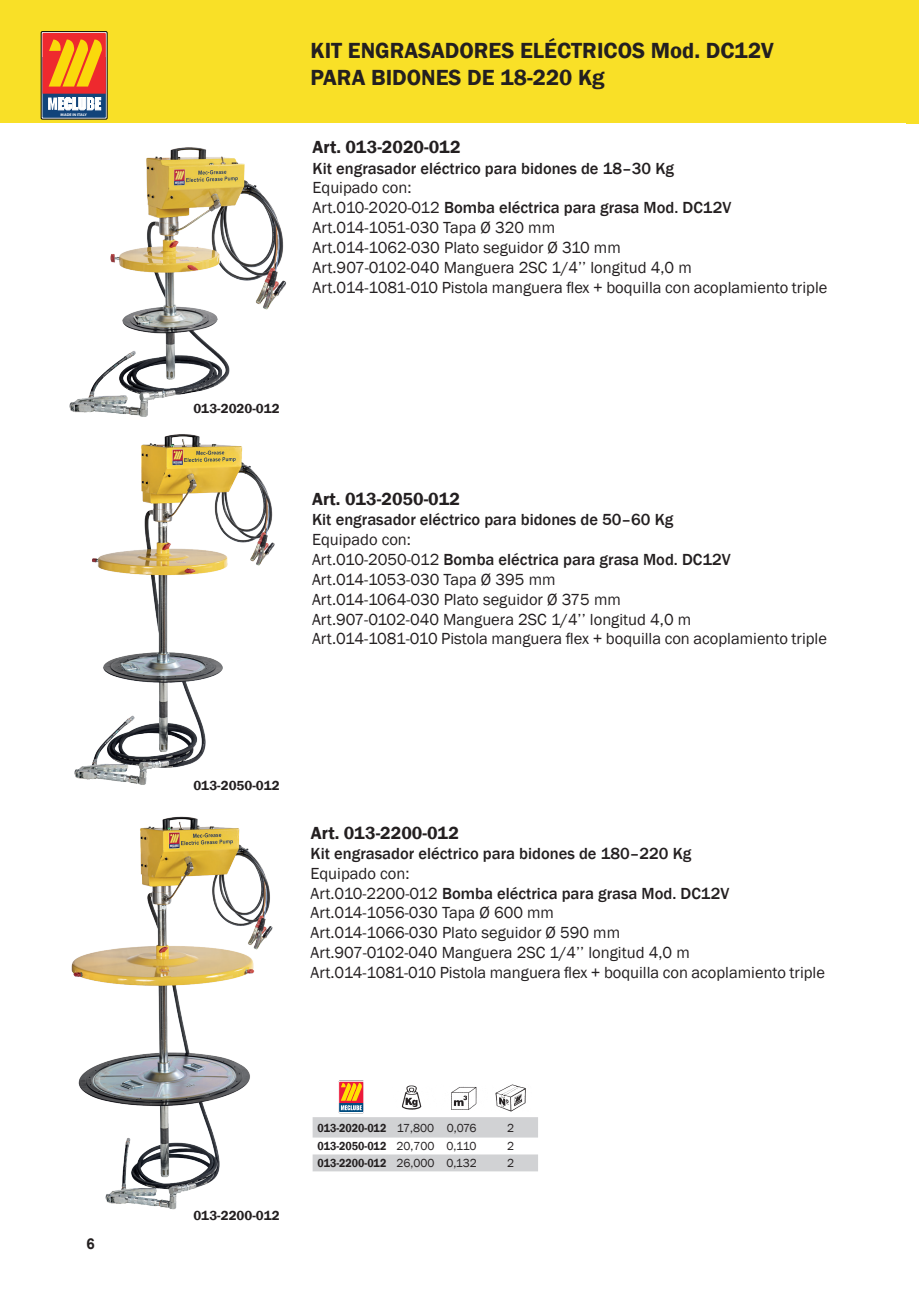
<style>
.page{position:relative;width:919px;height:1289px;background:#fff}
.page>*{position:absolute;margin:0;border:0;box-sizing:border-box;transform-origin:0 0}
.t1{font:600 22.5px/27px "Franklin Gothic";color:#231f20}
.t2{font:600 18px "Franklin Gothic";color:#231f20}
.t3{font:16.5px/19.8px "Franklin Gothic";color:#231f20}
.t4{font:500 16.5px "Franklin Gothic";color:#231f20}
.t5{font:700 15px "Arial";color:#231f20}
.t6{font:600 13.5px "Franklin Gothic";color:#231f20}
.t7{font:600 12px "Franklin Gothic";color:#231f20;scale:.9 1}
.t8{font:12px "Franklin Gothic";color:#231f20}
.t9{font:700 3.75px "Myriad Pro";color:#fbfbfc;scale:1.06 1}
.s1{font-weight:500}
.s2{font-weight:400}
</style>
<div class="page">
<div style="left:0;top:0;width:906px;height:123px;background:#f9e027"></div>
<div style="left:906px;top:0;width:12px;height:123px;background:#f9e027"></div>
<div style="left:41px;top:32px;width:66px;height:87px;border:1px solid #000"></div>
<svg style="left:42px;top:33px;width:64px;height:85px;background:#cc7b49"></svg>
<img style="left:74px;top:434px;width:201px;height:351px">
<div style="left:338px;top:1080px;width:26px;height:32px;border:1px solid #fff"></div>
<svg style="left:312px;top:1081px;width:226px;height:90px"></svg>
<img style="left:69px;top:147px;width:217px;height:270px">
<img style="left:71px;top:816px;width:202px;height:394px">
<p class="t9" style="left:61px;top:112px;width:26px">MADE IN ITALY</p>
<p class="t5" style="left:87px;top:1233px;width:10px">6</p>
<h1 class="t1" style="left:310px;top:37px;width:464px">KIT ENGRASADORES ELÉCTRICOS Mod. DC12V<br>PARA BIDONES DE 18-220 Kg</h1>
<p class="t2" style="left:312px;top:136px;width:149px">Art. 013-2020-012</p>
<p class="t4" style="left:312px;top:158px;width:363px">Kit engrasador eléctrico para bidones de 18–30 Kg</p>
<p class="t3" style="left:312px;top:178px;width:516px">Equipado con:<br>Art.010-2020-012 <span class="s1">Bomba eléctrica para grasa Mod. DC12V </span>Art.014-1051-030 Tapa Ø 320 mm<br>Art.014-1062-030 Plato seguidor Ø 310 mm<br>Art.907-0102-040 Manguera 2SC 1/4’’ longitud 4,0 m<br>Art.014-1081-010 Pistola manguera flex + boquilla con acoplamiento triple</p>
<p class="t6" style="left:193px;top:400px;width:88px">013-2020-012</p>
<p class="t2" style="left:312px;top:488px;width:149px">Art. 013-2050-012</p>
<p class="t4" style="left:312px;top:510px;width:363px">Kit engrasador eléctrico para bidones de 50–60 Kg</p>
<p class="t3" style="left:312px;top:530px;width:516px">Equipado con:<br>Art.010-2050-012 <span class="s1">Bomba eléctrica para grasa Mod. DC12V </span>Art.014-1053-030 Tapa Ø 395 mm<br>Art.014-1064-030 Plato seguidor Ø 375 mm<br>Art.907-0102-040 Manguera 2SC 1/4’’ longitud 4,0 m<br>Art.014-1081-010 Pistola manguera flex + boquilla con acoplamiento triple</p>
<p class="t6" style="left:193px;top:777px;width:88px">013-2050-012</p>
<p class="t2" style="left:311px;top:821px;width:149px">Art. 013-2200-012</p>
<p class="t4" style="left:310px;top:843px;width:382px">Kit engrasador eléctrico para bidones de 180–220 Kg</p>
<p class="t3" style="left:310px;top:863px;width:516px">Equipado con:<br>Art.010-2200-012 <span class="s1">Bomba eléctrica para grasa Mod. DC12V </span>Art.014-1056-030 Tapa Ø 600 mm<br>Art.014-1066-030 Plato seguidor Ø 590 mm<br>Art.907-0102-040 Manguera 2SC 1/4’’ longitud 4,0 m<br>Art.014-1081-010 Pistola manguera flex + boquilla con acoplamiento triple</p>
<p class="t6" style="left:193px;top:1206px;width:88px">013-2200-012</p>
<p class="t7" style="left:317px;top:1120px;width:178px">013-2020-012 <span class="s2">17,800 0,076</span></p>
<p class="t8" style="left:507px;top:1120px;width:9px">2</p>
<p class="t7" style="left:317px;top:1138px;width:178px">013-2050-012 <span class="s2">20,700 0,110</span></p>
<p class="t8" style="left:507px;top:1138px;width:9px">2</p>
<p class="t7" style="left:317px;top:1155px;width:178px">013-2200-012 <span class="s2">26,000 0,132</span></p>
<p class="t8" style="left:507px;top:1155px;width:9px">2</p>
</div>
